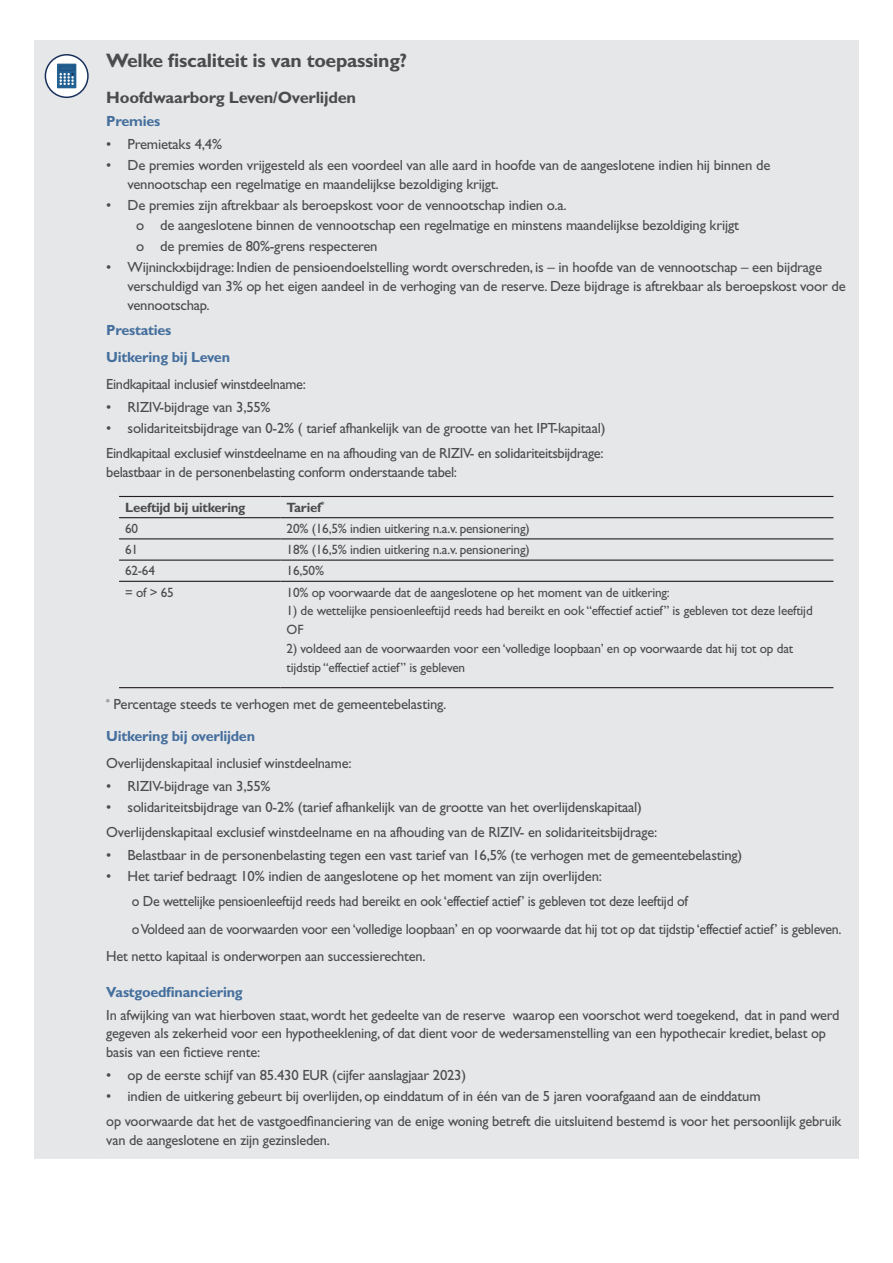
<style>
.page{position:relative;width:893px;height:1263px;background:#fff}
.page>*{position:absolute;margin:0;border:0;box-sizing:border-box;transform-origin:0 0}
.Hoofdtitel{font:700 19.5px "Gill Sans Std";letter-spacing:-.015em;color:#4b4c4d}
.Tussentitel{font:700 16.5px "Gill Sans Std";letter-spacing:-.015em;color:#4b4c4d}
.Broodtekst{font:14.7px/18.8px "Gill Sans Std";letter-spacing:-.015em;color:#4b4c4d}
.Broodtekst-2{font:14.7px "Gill Sans Std";letter-spacing:-.015em;color:#4b4c4d;scale:.95 1}
.Bullets_niveau_1{font:14.7px "Gill Sans Std";letter-spacing:-.015em;color:#4b4c4d}
.Broodtekst-3{font:700 14.7px "Gill Sans Std";letter-spacing:-.015em;color:#456f9d}
.Tussentitel-2{font:14.7px "Gill Sans Std";letter-spacing:-.015em;color:#4b4c4d}
.Tussentitel-3{font:700 14.7px "Gill Sans Std";letter-spacing:-.015em;color:#456f9d}
.Broodtekst-4{font:13.5px/18.8px "Gill Sans Std";letter-spacing:-.015em;color:#4b4c4d}
.Broodtekst-5{font:700 13.5px "Gill Sans Std";letter-spacing:-.015em;color:#4b4c4d}
</style>
<div class="page">
<div style="left:34px;top:40px;width:825px;height:1119px;background:#e6e7e9"></div>
<svg style="left:45px;top:54px;width:44px;height:44px"></svg>
<hr style="left:119px;top:496px;width:162px;height:1px;background:#231f20">
<hr style="left:281px;top:496px;width:552px;height:1px;background:#231f20">
<hr style="left:119px;top:517px;width:162px;height:1px;background:#231f20">
<hr style="left:281px;top:517px;width:552px;height:1px;background:#231f20">
<hr style="left:119px;top:538px;width:162px;height:1px;background:#231f20">
<hr style="left:281px;top:538px;width:552px;height:1px;background:#231f20">
<hr style="left:119px;top:559px;width:162px;height:2px;background:#231f20">
<hr style="left:281px;top:559px;width:552px;height:2px;background:#231f20">
<hr style="left:119px;top:581px;width:162px;height:1px;background:#231f20">
<hr style="left:281px;top:581px;width:552px;height:1px;background:#231f20">
<hr style="left:119px;top:687px;width:162px;height:1px;background:#231f20">
<hr style="left:281px;top:687px;width:552px;height:1px;background:#231f20">
<p class="Hoofdtitel" style="left:106px;top:49px;width:302px">Welke fiscaliteit is van toepassing?</p>
<p class="Tussentitel" style="left:106px;top:88px;width:251px">Hoofdwaarborg Leven/Overlijden</p>
<p class="Broodtekst-3" style="left:106px;top:112px;width:56px">Premies</p>
<p class="Broodtekst" style="left:106px;top:135px;width:117px">• Premietaks 4,4%</p>
<p class="Broodtekst" style="left:128px;top:156px;width:644px;text-indent:-21px">• De premies worden vrijgesteld als een voordeel van alle aard in hoofde van de aangeslotene indien hij binnen de vennootschap een regelmatige en maandelijkse bezoldiging krijgt.</p>
<p class="Broodtekst" style="left:106px;top:195px;width:462px">• De premies zijn aftrekbaar als beroepskost voor de vennootschap indien o.a.</p>
<p class="Bullets_niveau_1" style="left:136px;top:217px;width:604px">o de aangeslotene binnen de vennootschap een regelmatige en minstens maandelijkse bezoldiging krijgt</p>
<p class="Bullets_niveau_1" style="left:136px;top:238px;width:243px">o de premies de 80%-grens respecteren</p>
<p class="Broodtekst" style="left:128px;top:258px;width:720px;text-indent:-21px">• Wijninckxbijdrage: Indien de pensioendoelstelling wordt overschreden, is – in hoofde van de vennootschap – een bijdrage verschuldigd van 3% op het eigen aandeel in de verhoging van de reserve. Deze bijdrage is aftrekbaar als beroepskost voor de vennootschap.</p>
<p class="Broodtekst-3" style="left:106px;top:321px;width:67px">Prestaties</p>
<p class="Broodtekst-3" style="left:106px;top:348px;width:125px">Uitkering bij Leven</p>
<p class="Broodtekst" style="left:106px;top:375px;width:201px">Eindkapitaal inclusief winstdeelname:</p>
<p class="Broodtekst" style="left:106px;top:398px;width:166px">• RIZIV-bijdrage van 3,55%</p>
<p class="Broodtekst" style="left:106px;top:419px;width:501px">• solidariteitsbijdrage van 0-2% ( tarief afhankelijk van de grootte van het IPT-kapitaal)</p>
<p class="Broodtekst" style="left:106px;top:444px;width:499px">Eindkapitaal exclusief winstdeelname en na afhouding van de RIZIV- en solidariteitsbijdrage:</p>
<p class="Broodtekst" style="left:106px;top:463px;width:352px">belastbaar in de personenbelasting conform onderstaande tabel:</p>
<p class="Broodtekst-5" style="left:125px;top:499px;width:122px">Leeftijd bij uitkering</p>
<p class="Broodtekst-5" style="left:287px;top:499px;width:39px">Tarief<sup>*</sup></p>
<p class="Broodtekst-4" style="left:125px;top:519px;width:15px">60</p>
<p class="Broodtekst-4" style="left:287px;top:519px;width:245px">20% (16,5% indien uitkering n.a.v. pensionering)</p>
<p class="Broodtekst-4" style="left:125px;top:540px;width:15px">61</p>
<p class="Broodtekst-4" style="left:287px;top:540px;width:245px">18% (16,5% indien uitkering n.a.v. pensionering)</p>
<p class="Broodtekst-4" style="left:125px;top:561px;width:31px">62-64</p>
<p class="Broodtekst-4" style="left:287px;top:561px;width:39px">16,50%</p>
<p class="Broodtekst-4" style="left:125px;top:583px;width:50px">= of &gt; 65</p>
<p class="Broodtekst-4" style="left:287px;top:583px;width:385px">10% op voorwaarde dat de aangeslotene op het moment van de uitkering:</p>
<p class="Broodtekst-4" style="left:287px;top:601px;width:528px">1) de wettelijke pensioenleeftijd reeds had bereikt en ook “effectief actief” is gebleven tot deze leeftijd<br>OF</p>
<p class="Broodtekst-4" style="left:287px;top:639px;width:508px">2) voldeed aan de voorwaarden voor een ‘volledige loopbaan’ en op voorwaarde dat hij tot op dat tijdstip “effectief actief” is gebleven</p>
<p class="Tussentitel-2" style="left:106px;top:696px;width:342px"><sup>*</sup> Percentage steeds te verhogen met de gemeentebelasting.</p>
<p class="Broodtekst-3" style="left:106px;top:727px;width:150px">Uitkering bij overlijden</p>
<p class="Broodtekst" style="left:106px;top:754px;width:247px">Overlijdenskapitaal inclusief winstdeelname:</p>
<p class="Broodtekst" style="left:106px;top:777px;width:166px">• RIZIV-bijdrage van 3,55%</p>
<p class="Broodtekst" style="left:106px;top:798px;width:537px">• solidariteitsbijdrage van 0-2% (tarief afhankelijk van de grootte van het overlijdenskapitaal)</p>
<p class="Broodtekst" style="left:106px;top:823px;width:552px">Overlijdenskapitaal exclusief winstdeelname en na afhouding van de RIZIV- en solidariteitsbijdrage:</p>
<p class="Broodtekst" style="left:106px;top:846px;width:638px">• Belastbaar in de personenbelasting tegen een vast tarief van 16,5% (te verhogen met de gemeentebelasting)</p>
<p class="Broodtekst" style="left:106px;top:867px;width:497px">• Het tarief bedraagt 10% indien de aangeslotene op het moment van zijn overlijden:</p>
<p class="Broodtekst-2" style="left:132px;top:893px;width:587px">o De wettelijke pensioenleeftijd reeds had bereikt en ook ‘effectief actief’ is gebleven tot deze leeftijd of</p>
<p class="Broodtekst-2" style="left:132px;top:920px;width:749px">o Voldeed aan de voorwaarden voor een ‘volledige loopbaan’ en op voorwaarde dat hij tot op dat tijdstip ‘effectief actief’ is gebleven.</p>
<p class="Broodtekst" style="left:106px;top:946px;width:321px">Het netto kapitaal is onderworpen aan successierechten.</p>
<p class="Tussentitel-3" style="left:106px;top:983px;width:138px">Vastgoedfinanciering</p>
<p class="Broodtekst" style="left:106px;top:1005px;width:735px">In afwijking van wat hierboven staat, wordt het gedeelte van de reserve waarop een voorschot werd toegekend, dat in pand werd gegeven als zekerheid voor een hypotheeklening, of dat dient voor de wedersamenstelling van een hypothecair krediet, belast op basis van een fictieve rente:</p>
<p class="Broodtekst" style="left:106px;top:1066px;width:361px">• op de eerste schijf van 85.430 EUR (cijfer aanslagjaar 2023)</p>
<p class="Broodtekst" style="left:106px;top:1087px;width:656px">• indien de uitkering gebeurt bij overlijden, op einddatum of in één van de 5 jaren voorafgaand aan de einddatum</p>
<p class="Broodtekst" style="left:106px;top:1112px;width:737px">op voorwaarde dat het de vastgoedfinanciering van de enige woning betreft die uitsluitend bestemd is voor het persoonlijk gebruik van de aangeslotene en zijn gezinsleden.</p>
</div>
